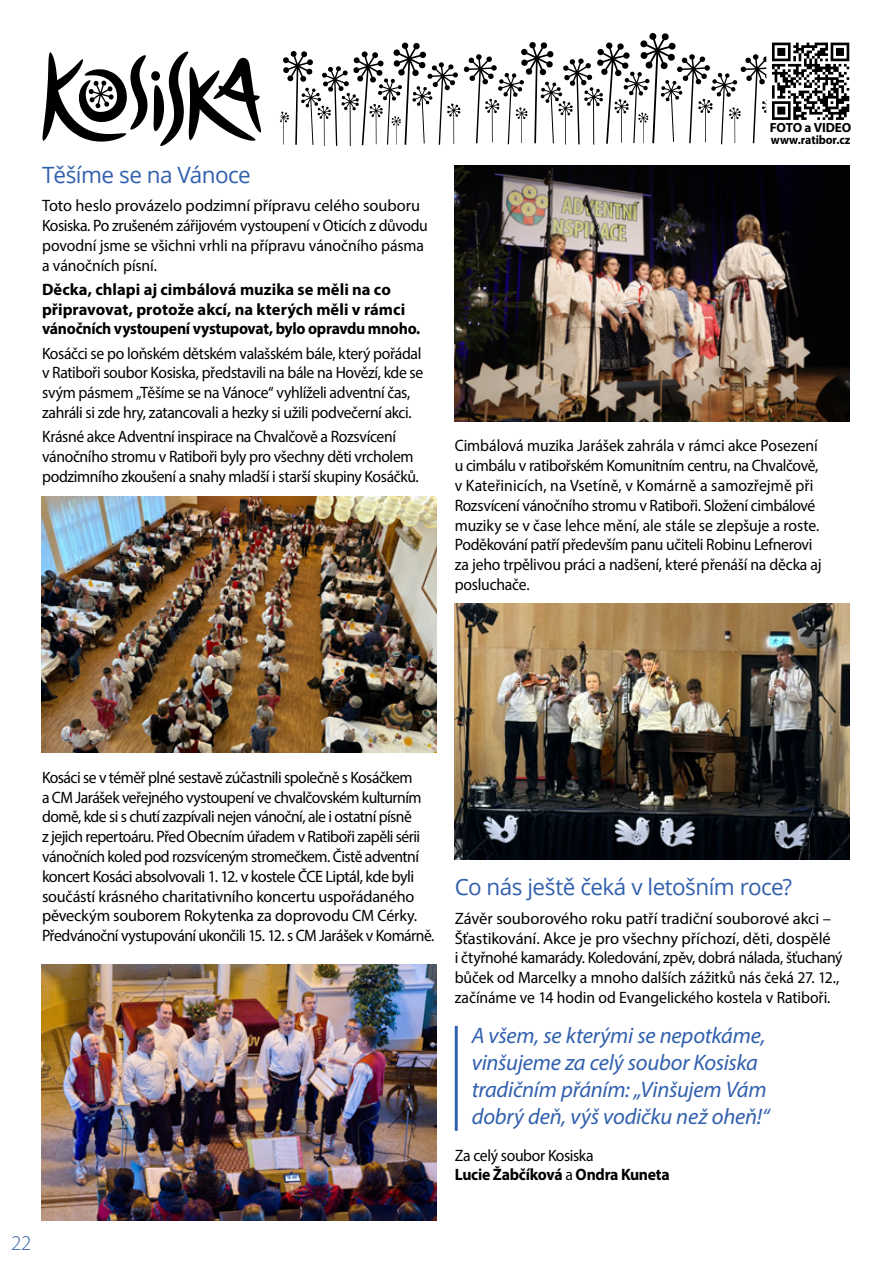
<style>
.page{position:relative;width:893px;height:1263px;background:#fff}
.page>*{position:absolute;margin:0;border:0;box-sizing:border-box;transform-origin:0 0}
.t1{font:italic 22.5px/27px "Myriad Pro";letter-spacing:-.01em;color:#3160ad}
.t2{font:22.5px "Open Sans";letter-spacing:-.025em;color:#3160ad}
.t3{font:300 21px "Myriad Pro";color:#3160ad}
.t4{font:16.5px/19.8px "Myriad Pro";letter-spacing:-.02em;color:#000;scale:.95 1}
.t5{font:16.5px/19.8px "Myriad Pro";letter-spacing:-.02em;color:#000}
.t6{font:700 16.5px/19.8px "Myriad Pro";letter-spacing:-.01em;color:#000}
.t7{font:700 16.5px/19.8px "Myriad Pro";letter-spacing:-.01em;color:#000;scale:.95 1}
.t8{font:700 13.35px "Myriad Pro";letter-spacing:-.015em;color:#000}
.t9{font:700 12.45px "Myriad Pro";letter-spacing:-.005em;color:#000;scale:.95 1}
.s1{font-weight:400}
</style>
<div class="page">
<svg style="left:42px;top:51px;width:219px;height:95px"></svg>
<svg style="left:280px;top:33px;width:570px;height:113px"></svg>
<img style="left:42px;top:496px;width:395px;height:256px">
<img style="left:42px;top:964px;width:395px;height:256px">
<img style="left:455px;top:166px;width:394px;height:256px">
<img style="left:455px;top:604px;width:394px;height:256px">
<hr style="left:455px;top:1026px;width:3px;height:105px;background:#3160ad">
<h1 class="t2" style="left:42px;top:159px;width:210px">Těšíme se na Vánoce</h1>
<p class="t5" style="left:42px;top:196px;width:387px">Toto heslo provázelo podzimní přípravu celého souboru Kosiska. Po zrušeném zářijovém vystoupení v Oticích z důvodu povodní jsme se všichni vrhli na přípravu vánočního pásma a vánočních písní.</p>
<p class="t6" style="left:42px;top:279px;width:380px">Děcka, chlapi aj cimbálová muzika se měli na co připravovat, protože akcí, na kterých měli v rámci vánočních vystoupení vystupovat, bylo opravdu mnoho.</p>
<p class="t4" style="left:42px;top:343px;width:403px">Kosáčci se po loňském dětském valašském bále, který pořádal v Ratiboři soubor Kosiska, představili na bále na Hovězí, kde se svým pásmem „Těšíme se na Vánoce“ vyhlíželi adventní čas, zahráli si zde hry, zatancovali a hezky si užili podvečerní akci.</p>
<p class="t4" style="left:42px;top:426px;width:398px">Krásné akce Adventní inspirace na Chvalčově a Rozsvícení vánočního stromu v Ratiboři byly pro všechny děti vrcholem podzimního zkoušení a snahy mladší i starší skupiny Kosáčků.</p>
<p class="t8" style="left:770px;top:119px;width:83px">FOTO a VIDEO</p>
<p class="t9" style="left:771px;top:131px;width:85px">www.ratibor.cz</p>
<p class="t4" style="left:455px;top:436px;width:388px">Cimbálová muzika Jarášek zahrála v rámci akce Posezení u cimbálu v ratibořském Komunitním centru, na Chvalčově, v Kateřinicích, na Vsetíně, v Komárně a samozřejmě při Rozsvícení vánočního stromu v Ratiboři. Složení cimbálové muziky se v čase lehce mění, ale stále se zlepšuje a roste.<br>Poděkování patří především panu učiteli Robinu Lefnerovi za jeho trpělivou práci a nadšení, které přenáší na děcka aj posluchače.</p>
<p class="t4" style="left:42px;top:767px;width:414px">Kosáci se v téměř plné sestavě zúčastnili společně s Kosáčkem<br>a CM Jarášek veřejného vystoupení ve chvalčovském kulturním domě, kde si s chutí zazpívali nejen vánoční, ale i ostatní písně<br>z jejich repertoáru. Před Obecním úřadem v Ratiboři zapěli sérii vánočních koled pod rozsvíceným stromečkem. Čistě adventní koncert Kosáci absolvovali 1. 12. v kostele ČCE Liptál, kde byli součástí krásného charitativního koncertu uspořádaného pěveckým souborem Rokytenka za doprovodu CM Cérky.<br>Předvánoční vystupování ukončili 15. 12. s CM Jarášek v Komárně.</p>
<h1 class="t2" style="left:455px;top:872px;width:339px">Co nás ještě čeká v letošním roce?</h1>
<p class="t5" style="left:455px;top:908px;width:389px">Závěr souborového roku patří tradiční souborové akci – Šťastikování. Akce je pro všechny příchozí, děti, dospělé<br>i čtyřnohé kamarády. Koledování, zpěv, dobrá nálada, šťuchaný bůček od Marcelky a mnoho dalších zážitků nás čeká 27. 12., začínáme ve 14 hodin od Evangelického kostela v Ratiboři.</p>
<h1 class="t1" style="left:472px;top:1021px;width:299px">A všem, se kterými se nepotkáme, vinšujeme za celý soubor Kosiska tradičním přáním: „Vinšujem Vám dobrý deň, výš vodičku než oheň!“</h1>
<p class="t7" style="left:455px;top:1144px;width:228px"><span class="s1">Za celý soubor Kosiska<br></span>Lucie Žabčíková <span class="s1">a</span> Ondra Kuneta</p>
<p class="t3" style="left:11px;top:1231px;width:22px">22</p>
</div>
